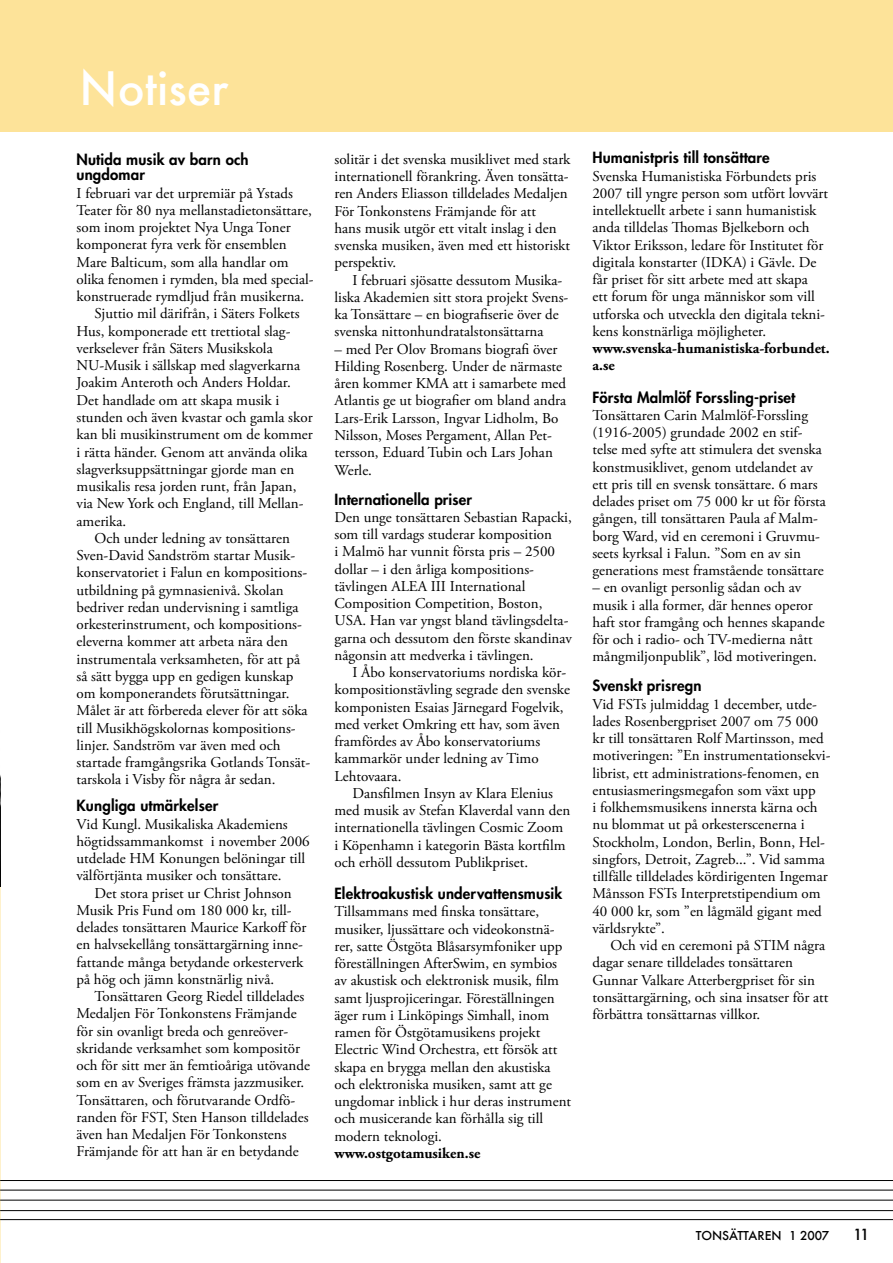
<style>
.page{position:relative;width:893px;height:1263px;background:#fff}
.page>*{position:absolute;margin:0;border:0;box-sizing:border-box;transform-origin:0 0}
.t1{font:500 45px "Futura";color:#fff}
.t2{font:15px/17.2px "Adobe Garamond Pro";color:#000}
.t3{font:800 15px/15px "Futura Std";letter-spacing:.01em;color:#000}
.t4{font:700 15px/17.2px "Adobe Garamond Pro";color:#000}
.t5{font:500 15px "Futura";color:#000}
.t6{font:500 12px "Futura";color:#000}
</style>
<div class="page">
<hr style="left:0;top:730px;width:1px;height:533px;background:#fef1cc">
<img style="left:0;top:730px;width:1px;height:156px">
<div style="left:1px;top:0;width:892px;height:132px;background:#fde399"></div>
<hr style="left:0;top:1219px;width:893px;height:1px;background:#000">
<hr style="left:0;top:1210px;width:893px;height:1px;background:#000">
<hr style="left:0;top:1200px;width:893px;height:1px;background:#000">
<hr style="left:0;top:1190px;width:893px;height:1px;background:#000">
<hr style="left:0;top:1180px;width:893px;height:1px;background:#000">
<h1 class="t1" style="left:79px;top:58px;width:151px">Notiser</h1>
<p class="t3" style="left:77px;top:152px;width:174px">Nutida musik av barn och ungdomar</p>
<p class="t2" style="left:77px;top:185px;width:218px">I februari var det urpremiär på Ystads</p>
<p class="t2" style="left:77px;top:202px;width:237px">Teater för 80 nya mellanstadietonsättare,</p>
<p class="t2" style="left:77px;top:219px;width:216px">som inom projektet Nya Unga Toner</p>
<p class="t2" style="left:77px;top:237px;width:212px">komponerat fyra verk för ensemblen</p>
<p class="t2" style="left:77px;top:254px;width:213px">Mare Balticum, som alla handlar om</p>
<p class="t2" style="left:77px;top:271px;width:238px">olika fenomen i rymden, bla med special-</p>
<p class="t2" style="left:77px;top:288px;width:229px">konstruerade rymdljud från musikerna.</p>
<p class="t2" style="left:95px;top:306px;width:207px">Sjuttio mil därifrån, i Säters Folkets</p>
<p class="t2" style="left:77px;top:323px;width:215px">Hus, komponerade ett trettiotal slag-</p>
<p class="t2" style="left:77px;top:340px;width:198px">verkselever från Säters Musikskola</p>
<p class="t2" style="left:77px;top:357px;width:225px">NU-Musik i sällskap med slagverkarna</p>
<p class="t2" style="left:77px;top:375px;width:216px">Joakim Anteroth och Anders Holdar.</p>
<p class="t2" style="left:77px;top:392px;width:204px">Det handlade om att skapa musik i</p>
<p class="t2" style="left:77px;top:409px;width:238px">stunden och även kvastar och gamla skor</p>
<p class="t2" style="left:77px;top:426px;width:238px">kan bli musikinstrument om de kommer</p>
<p class="t2" style="left:77px;top:444px;width:233px">i rätta händer. Genom att använda olika</p>
<p class="t2" style="left:77px;top:461px;width:219px">slagverksuppsättningar gjorde man en</p>
<p class="t2" style="left:77px;top:478px;width:221px">musikalis resa jorden runt, från Japan,</p>
<p class="t2" style="left:77px;top:495px;width:229px">via New York och England, till Mellan-</p>
<p class="t2" style="left:77px;top:513px;width:51px">amerika.</p>
<p class="t2" style="left:95px;top:530px;width:197px">Och under ledning av tonsättaren</p>
<p class="t2" style="left:77px;top:547px;width:220px">Sven-David Sandström startar Musik-</p>
<p class="t2" style="left:77px;top:564px;width:232px">konservatoriet i Falun en kompositions-</p>
<p class="t2" style="left:77px;top:582px;width:209px">utbildning på gymnasienivå. Skolan</p>
<p class="t2" style="left:77px;top:599px;width:223px">bedriver redan undervisning i samtliga</p>
<p class="t2" style="left:77px;top:616px;width:227px">orkesterinstrument, och kompositions-</p>
<p class="t2" style="left:77px;top:633px;width:213px">eleverna kommer att arbeta nära den</p>
<p class="t2" style="left:77px;top:651px;width:225px">instrumentala verksamheten, för att på</p>
<p class="t2" style="left:77px;top:668px;width:218px">så sätt bygga upp en gedigen kunskap</p>
<p class="t2" style="left:77px;top:685px;width:214px">om komponerandets förutsättningar.</p>
<p class="t2" style="left:77px;top:702px;width:233px">Målet är att förbereda elever för att söka</p>
<p class="t2" style="left:77px;top:720px;width:221px">till Musikhögskolornas kompositions-</p>
<p class="t2" style="left:77px;top:737px;width:206px">linjer. Sandström var även med och</p>
<p class="t2" style="left:77px;top:754px;width:235px">startade framgångsrika Gotlands Tonsät-</p>
<p class="t2" style="left:77px;top:771px;width:201px">tarskola i Visby för några år sedan.</p>
<p class="t3" style="left:77px;top:798px;width:143px">Kungliga utmärkelser</p>
<p class="t2" style="left:77px;top:816px;width:235px">Vid Kungl. Musikaliska Akademiens högtidssammankomst i november 2006 utdelade HM Konungen belöningar till välförtjänta musiker och tonsättare.</p>
<p class="t2" style="left:77px;top:885px;width:231px;text-indent:18px">Det stora priset ur Christ Johnson Musik Pris Fund om 180 000 kr, till&shy;delades tonsättaren Maurice Karkoff för en halvsekellång tonsättargärning inne&shy;fattande många betydande orkesterverk på hög och jämn konstnärlig nivå.</p>
<p class="t2" style="left:77px;top:988px;width:235px;text-indent:18px">Tonsättaren Georg Riedel tilldelades Medaljen För Tonkonstens Främjande för sin ovanligt breda och genreöver&shy;skridande verksamhet som kompositör och för sitt mer än femtioåriga utövande som en av Sveriges främsta jazzmusiker.<br>Tonsättaren, och förutvarande Ordfö&shy;randen för FST, Sten Hanson tilldelades även han Medaljen För Tonkonstens Främjande för att han är en betydande</p>
<p class="t2" style="left:334px;top:151px;width:237px">solitär i det svenska musiklivet med stark internationell förankring. Även tonsätta&shy;ren Anders Eliasson tilldelades Medaljen För Tonkonstens Främjande för att<br>hans musik utgör ett vitalt inslag i den svenska musiken, även med ett historiskt perspektiv.</p>
<p class="t2" style="left:334px;top:272px;width:235px;text-indent:18px">I februari sjösatte dessutom Musika&shy;liska Akademien sitt stora projekt Svens&shy;ka Tonsättare – en biografiserie över de svenska nittonhundratalstonsättarna</p>
<p class="t2" style="left:334px;top:341px;width:233px">– med Per Olov Bromans biografi över Hilding Rosenberg. Under de närmaste åren kommer KMA att i samarbete med Atlantis ge ut biografier om bland andra Lars-Erik Larsson, Ingvar Lidholm, Bo Nilsson, Moses Pergament, Allan Pet&shy;tersson, Eduard Tubin och Lars Johan Werle.</p>
<p class="t3" style="left:334px;top:491px;width:139px">Internationella priser</p>
<p class="t2" style="left:334px;top:509px;width:239px">Den unge tonsättaren Sebastian Rapacki, som till vardags studerar komposition<br>i Malmö har vunnit första pris – 2500 dollar – i den årliga kompositions&shy;tävlingen ALEA III International Composition Competition, Boston, USA. Han var yngst bland tävlingsdelta&shy;garna och dessutom den förste skandinav någonsin att medverka i tävlingen.</p>
<p class="t2" style="left:334px;top:664px;width:237px;text-indent:18px">I Åbo konservatoriums nordiska kör&shy;kompositionstävling segrade den svenske komponisten Esaias Järnegard Fogelvik, med verket Omkring ett hav, som även framfördes av Åbo konservatoriums kammarkör under ledning av Timo Lehtovaara.</p>
<p class="t2" style="left:334px;top:785px;width:237px;text-indent:18px">Dansfilmen Insyn av Klara Elenius med musik av Stefan Klaverdal vann den internationella tävlingen Cosmic Zoom i Köpenhamn i kategorin Bästa kortfilm och erhöll dessutom Publikpriset.</p>
<p class="t3" style="left:334px;top:886px;width:229px">Elektroakustisk undervattensmusik</p>
<p class="t2" style="left:334px;top:903px;width:238px">Tillsammans med finska tonsättare, musiker, ljussättare och videokonstnä&shy;rer, satte Östgöta Blåsarsymfoniker upp föreställningen AfterSwim, en symbios av akustisk och elektronisk musik, film samt ljusprojiceringar. Föreställningen äger rum i Linköpings Simhall, inom ramen för Östgötamusikens projekt Electric Wind Orchestra, ett försök att skapa en brygga mellan den akustiska och elektroniska musiken, samt att ge ungdomar inblick i hur deras instrument och musicerande kan förhålla sig till modern teknologi.</p>
<p class="t4" style="left:334px;top:1145px;width:147px">www.ostgotamusiken.se</p>
<p class="t3" style="left:592px;top:150px;width:179px">Humanistpris till tonsättare</p>
<p class="t2" style="left:592px;top:168px;width:237px">Svenska Humanistiska Förbundets pris 2007 till yngre person som utfört lovvärt intellektuellt arbete i sann humanistisk anda tilldelas Thomas Bjelkeborn och Viktor Eriksson, ledare för Institutet för digitala konstarter (IDKA) i Gävle. De får priset för sitt arbete med att skapa<br>ett forum för unga människor som vill utforska och utveckla den digitala tekni&shy;kens konstnärliga möjligheter.</p>
<p class="t4" style="left:592px;top:340px;width:239px">www.svenska-humanistiska-forbundet. a.se</p>
<p class="t3" style="left:592px;top:390px;width:204px">Första Malmlöf Forssling-priset</p>
<p class="t2" style="left:592px;top:407px;width:235px">Tonsättaren Carin Malmlöf-Forssling (1916-2005) grundade 2002 en stif&shy;telse med syfte att stimulera det svenska konstmusiklivet, genom utdelandet av ett pris till en svensk tonsättare. 6 mars delades priset om 75 000 kr ut för första gången, till tonsättaren Paula af Malm&shy;borg Ward, vid en ceremoni i Gruvmu&shy;seets kyrksal i Falun. ”Som en av sin generations mest framstående tonsättare</p>
<p class="t2" style="left:592px;top:579px;width:234px">– en ovanligt personlig sådan och av musik i alla former, där hennes operor haft stor framgång och hennes skapande för och i radio- och TV-medierna nått mångmiljonpublik”, löd motiveringen.</p>
<p class="t3" style="left:592px;top:678px;width:111px">Svenskt prisregn</p>
<p class="t2" style="left:592px;top:696px;width:239px">Vid FSTs julmiddag 1 december, utde&shy;lades Rosenbergpriset 2007 om 75 000 kr till tonsättaren Rolf Martinsson, med motiveringen: ”En instrumentationsekvi&shy;librist, ett administrations-fenomen, en entusiasmeringsmegafon som växt upp<br>i folkhemsmusikens innersta kärna och nu blommat ut på orkesterscenerna i Stockholm, London, Berlin, Bonn, Hel&shy;singfors, Detroit, Zagreb...”. Vid samma tillfälle tilldelades kördirigenten Ingemar Månsson FSTs Interpretstipendium om 40 000 kr, som ”en lågmäld gigant med världsrykte”.</p>
<p class="t2" style="left:592px;top:937px;width:237px;text-indent:18px">Och vid en ceremoni på STIM några dagar senare tilldelades tonsättaren Gunnar Valkare Atterbergpriset för sin tonsättargärning, och sina insatser för att förbättra tonsättarnas villkor.</p>
<p class="t6" style="left:696px;top:1227px;width:135px">TONSÄTTAREN 1 2007</p>
<p class="t5" style="left:853px;top:1224px;width:18px">11</p>
</div>
